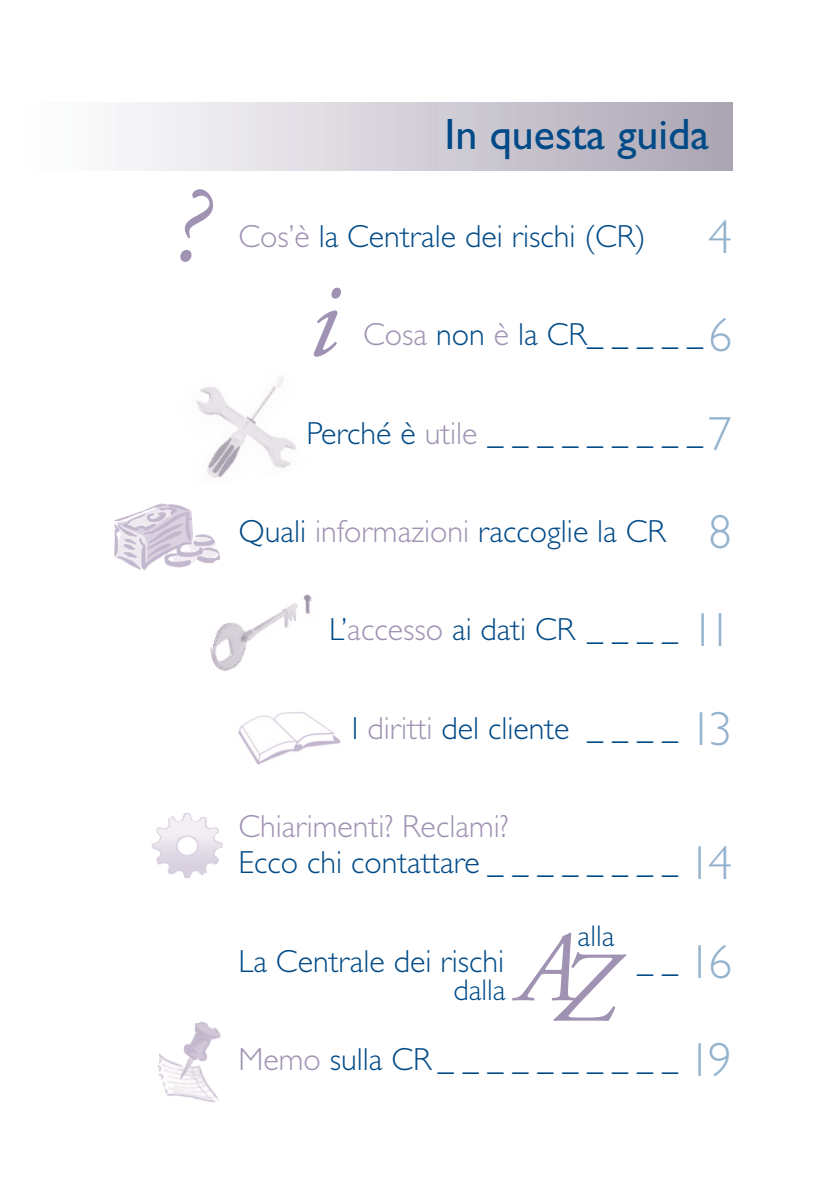
<style>
.page{position:relative;width:840px;height:1191px;background:#fff}
.page>*{position:absolute;margin:0;border:0;box-sizing:border-box;transform-origin:0 0}
.t1{font:italic 110px "Adobe Garamond Pro";color:#a092b2}
.t2{font:italic 100px "Adobe Garamond Pro";color:#a092b2}
.Sommario_titolo{font:300 48px "Gill Sans Std";color:#93b2ce}
.TITOLO_SEZIONE{font:44px "Gill Sans Std";color:#004a87}
.Sommario_titolo-2{font:300 32px/36px "Gill Sans Std";color:#004a87}
.t3{font:300 30px "Gill Sans Std";color:#004a87}
.s1{color:#a092b2}
.s2{font-size:48px;color:#93b2ce}
</style>
<div class="page">
<img style="left:157px;top:1021px;width:64px;height:82px">
<img style="left:151px;top:813px;width:72px;height:65px">
<img style="left:114px;top:503px;width:106px;height:68px">
<img style="left:238px;top:712px;width:103px;height:53px">
<img style="left:210px;top:594px;width:102px;height:77px">
<img style="left:196px;top:376px;width:101px;height:102px">
<div style="left:0;top:102px;width:731px;height:68px;background:linear-gradient(to right,#fff,#ada7b5)"></div>
<p class="t1" style="left:173px;top:159px;width:34px">?</p>
<p class="TITOLO_SEZIONE" style="left:444px;top:109px;width:266px">In questa guida</p>
<p class="Sommario_titolo-2" style="left:238px;top:218px;width:409px"><span class="s1">Cos’è</span> la Centrale dei rischi (CR)</p>
<p class="Sommario_titolo" style="left:707px;top:210px;width:25px">4</p>
<p class="t1" style="left:308px;top:254px;width:32px">i</p>
<p class="Sommario_titolo-2" style="left:363px;top:317px;width:370px"><span class="s1">Cosa</span> non <span class="s1">è</span> la CR_ _ _ _ _ <span class="s2">6</span></p>
<p class="Sommario_titolo-2" style="left:306px;top:415px;width:186px">Perché è <span class="s1">utile</span>_________</p>
<p class="Sommario_titolo" style="left:707px;top:406px;width:25px">7</p>
<p class="Sommario_titolo-2" style="left:238px;top:513px;width:495px">Quali <span class="s1">informazioni</span> raccoglie la CR <span class="s2">8</span></p>
<p class="Sommario_titolo-2" style="left:329px;top:612px;width:262px">L’<span class="s1">accesso</span> ai dati CR_____</p>
<p class="Sommario_titolo" style="left:690px;top:603px;width:43px">11</p>
<p class="Sommario_titolo-2" style="left:351px;top:710px;width:239px">I <span class="s1">diritti</span> del cliente _____</p>
<p class="Sommario_titolo" style="left:688px;top:702px;width:45px">13</p>
<p class="Sommario_titolo-2" style="left:238px;top:809px;width:495px"><span class="s1">Chiarimenti? Reclami?<br></span>Ecco chi contattare _ _ _ _ _ _ _ _ <span class="s2">14</span></p>
<p class="t2" style="left:517px;top:908px;width:61px">A</p>
<p class="t3" style="left:577px;top:919px;width:38px">alla</p>
<p class="Sommario_titolo-2" style="left:238px;top:943px;width:495px">La Centrale dei rischi _ _ _ _ _ _ _ <span class="s2">16</span></p>
<p class="t2" style="left:555px;top:929px;width:62px">Z</p>
<p class="t3" style="left:453px;top:973px;width:54px">dalla</p>
<p class="Sommario_titolo-2" style="left:238px;top:1041px;width:206px"><span class="s1">Memo</span> sulla CR___________</p>
<p class="Sommario_titolo" style="left:687px;top:1033px;width:46px">19</p>
</div>
